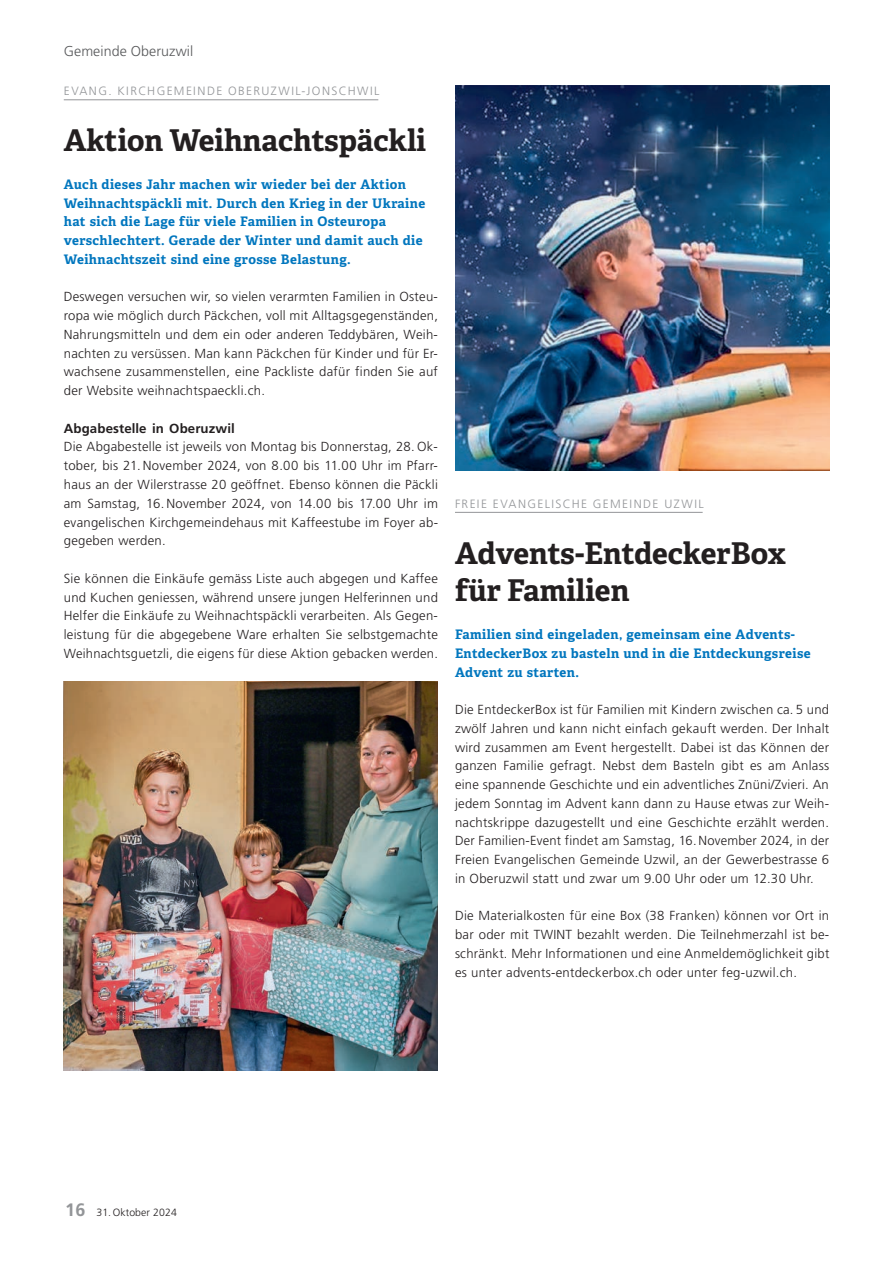
<style>
.page{position:relative;width:893px;height:1263px;background:#fff}
.page>*{position:absolute;margin:0;border:0;box-sizing:border-box;transform-origin:0 0}
.t1{font:700 30px/37.5px "Adelle";color:#231f20}
.t2{font:300 14.25px "Frutiger LT Std";letter-spacing:.005em;color:#57585a}
.t3{font:300 13.2px/18.8px "Frutiger LT Std";letter-spacing:.02em;color:#231f20;text-align:justify}
.t4{font:700 13.2px/18.8px "Adelle";letter-spacing:.03em;color:#0076be}
.t5{font:700 13.2px "Frutiger LT Std";letter-spacing:.005em;color:#231f20}
.t6{font:300 12px "Frutiger LT Std";letter-spacing:.115em;color:#939598}
.t7{font:300 10.5px "Frutiger LT Std";letter-spacing:.01em;color:#231f20}
.s1{font-weight:700;font-size:18px;color:#939598}
</style>
<div class="page">
<hr style="left:64px;top:99px;width:314px;height:1px;background:#939598">
<img style="left:64px;top:681px;width:374px;height:389px">
<img style="left:455px;top:85px;width:374px;height:385px">
<hr style="left:455px;top:512px;width:248px;height:1px;background:#939598">
<p class="t2" style="left:64px;top:43px;width:131px">Gemeinde Oberuzwil</p>
<p class="t6" style="left:64px;top:84px;width:317px">EVANG. KIRCHGEMEINDE OBERUZWIL-JONSCHWIL</p>
<h1 class="t1" style="left:64px;top:122px;width:364px">Aktion Weihnachtspäckli</h1>
<p class="t4" style="left:64px;top:175px;width:363px">Auch dieses Jahr machen wir wieder bei der Aktion Weihnachtspäckli mit. Durch den Krieg in der Ukraine hat sich die Lage für viele Familien in Osteuropa verschlechtert. Gerade der Winter und damit auch die Weihnachtszeit sind eine grosse Belastung.</p>
<p class="t3" style="left:64px;top:288px;width:376px">Deswegen versuchen wir, so vielen verarmten Familien in Osteu&shy;ropa wie möglich durch Päckchen, voll mit Alltagsgegenständen, Nahrungsmitteln und dem ein oder anderen Teddybären, Weih&shy;nachten zu versüssen. Man kann Päckchen für Kinder und für Er&shy;wachsene zusammenstellen, eine Packliste dafür finden Sie auf der Website weihnachtspaeckli.ch.</p>
<p class="t5" style="left:64px;top:420px;width:172px">Abgabestelle in Oberuzwil</p>
<p class="t3" style="left:64px;top:438px;width:376px">Die Abgabestelle ist jeweils von Montag bis Donnerstag, 28. Ok&shy;tober, bis 21.November 2024, von 8.00 bis 11.00 Uhr im Pfarr&shy;haus an der Wilerstrasse 20 geöffnet. Ebenso können die Päckli am Samstag, 16.November 2024, von 14.00 bis 17.00 Uhr im evangelischen Kirchgemeindehaus mit Kaffeestube im Foyer ab&shy;gegeben werden.</p>
<p class="t3" style="left:64px;top:569px;width:376px">Sie können die Einkäufe gemäss Liste auch abgegen und Kaffee und Kuchen geniessen, während unsere jungen Helferinnen und Helfer die Einkäufe zu Weihnachtspäckli verarbeiten. Als Gegen&shy;leistung für die abgegebene Ware erhalten Sie selbstgemachte Weihnachtsguetzli, die eigens für diese Aktion gebacken werden.</p>
<p class="t6" style="left:455px;top:497px;width:250px">FREIE EVANGELISCHE GEMEINDE UZWIL</p>
<h1 class="t1" style="left:455px;top:535px;width:332px">Advents-EntdeckerBox für Familien</h1>
<p class="t4" style="left:455px;top:625px;width:357px">Familien sind eingeladen, gemeinsam eine Advents-<br>EntdeckerBox zu basteln und in die Entdeckungsreise<br>Advent zu starten.</p>
<p class="t3" style="left:455px;top:700px;width:376px">Die EntdeckerBox ist für Familien mit Kindern zwischen ca. 5 und zwölf Jahren und kann nicht einfach gekauft werden. Der Inhalt wird zusammen am Event hergestellt. Dabei ist das Können der ganzen Familie gefragt. Nebst dem Basteln gibt es am Anlass eine spannende Geschichte und ein adventliches Znüni/Zvieri. An jedem Sonntag im Advent kann dann zu Hause etwas zur Weih&shy;nachtskrippe dazugestellt und eine Geschichte erzählt werden.<br>Der Familien-Event findet am Samstag, 16.November 2024, in der Freien Evangelischen Gemeinde Uzwil, an der Gewerbestrasse 6 in Oberuzwil statt und zwar um 9.00 Uhr oder um 12.30 Uhr.</p>
<p class="t3" style="left:455px;top:906px;width:376px">Die Materialkosten für eine Box (38 Franken) können vor Ort in bar oder mit TWINT bezahlt werden. Die Teilnehmerzahl ist be&shy;schränkt. Mehr Informationen und eine Anmeldemöglichkeit gibt es unter advents-entdeckerbox.ch oder unter feg-uzwil.ch.</p>
<p class="t7" style="left:65px;top:1207px;width:113px"><span class="s1">16</span> 31. Oktober 2024</p>
</div>
